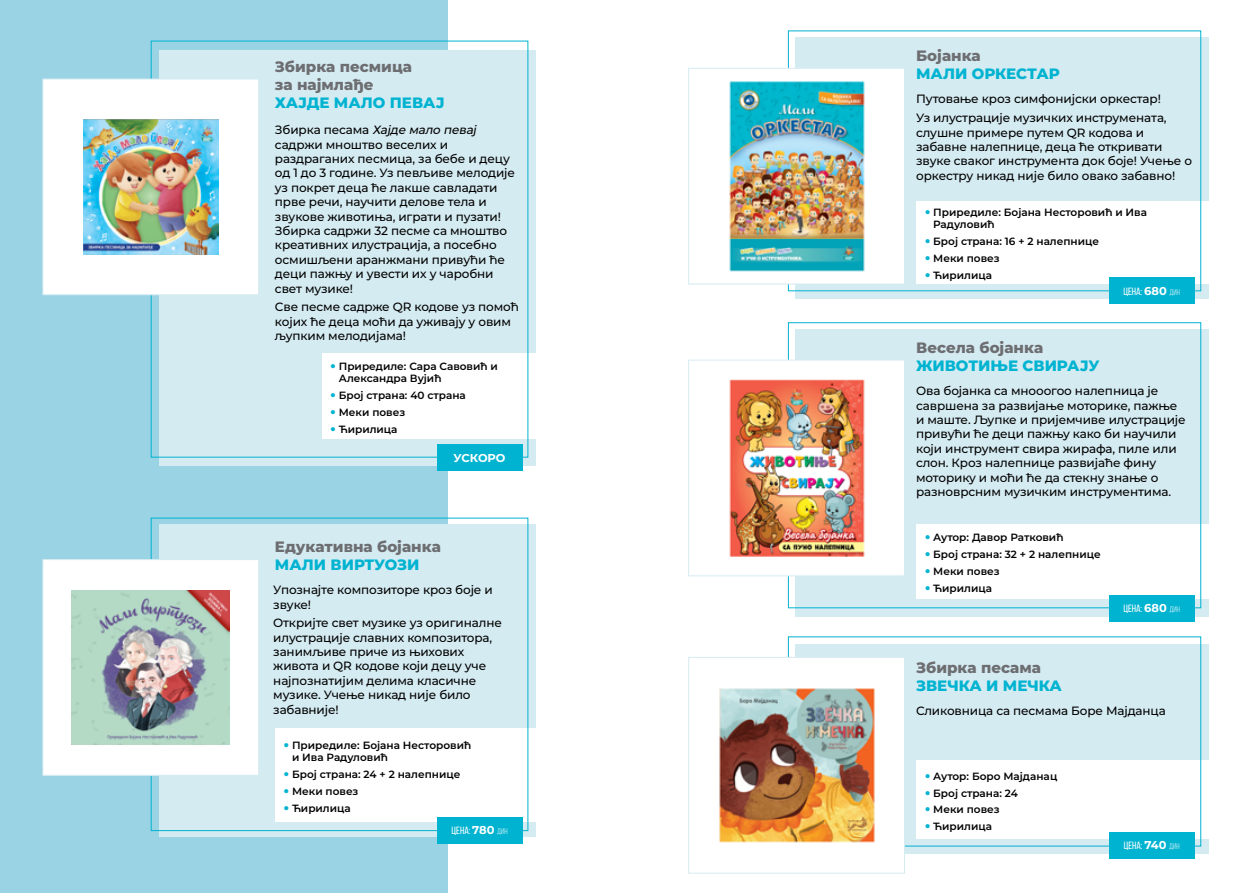
<style>
.page{position:relative;width:1259px;height:893px;background:#fff}
.page>*{position:absolute;margin:0;border:0;box-sizing:border-box;transform-origin:0 0}
.t1{font:800 15px/18px "Montserrat";color:#6d6e71}
.t2{font:800 15px "Montserrat";color:#00b3d1}
.t3{font:500 12px/14.4px "Montserrat";letter-spacing:-.01em;color:#000}
.t4{font:700 11.4px "Montserrat";color:#fff}
.t5{font:600 10.5px/16.8px "Montserrat";color:#000}
.t6{font:10.5px "Bebas Neue";color:#fff}
.s1{font-style:italic}
.s2{font-family:"Montserrat";font-weight:700;font-size:11.4px}
.s3{font-size:8.1px}
</style>
<div class="page">
<div style="left:0;top:0;width:448px;height:893px;background:#9ad3e4"></div>
<div style="left:160px;top:525px;width:376px;height:312px;background:#d5ebf2"></div>
<div style="left:275px;top:728px;width:261px;height:94px;background:#fff"></div>
<div style="left:437px;top:817px;width:85px;height:26px;background:#00b3d1"></div>
<svg style="left:42px;top:559px;width:216px;height:217px;background:#d1d8d5"></svg>
<div style="left:796px;top:37px;width:413px;height:262px;background:#d5ebf2"></div>
<div style="left:796px;top:329px;width:413px;height:288px;background:#d5ebf2"></div>
<div style="left:796px;top:644px;width:413px;height:210px;background:#d5ebf2"></div>
<div style="left:916px;top:201px;width:293px;height:83px;background:#fff"></div>
<div style="left:916px;top:524px;width:293px;height:74px;background:#fff"></div>
<div style="left:916px;top:761px;width:293px;height:78px;background:#fff"></div>
<div style="left:1108px;top:277px;width:86px;height:27px;background:#00b3d1"></div>
<div style="left:1108px;top:595px;width:86px;height:26px;background:#00b3d1"></div>
<div style="left:1108px;top:832px;width:86px;height:27px;background:#00b3d1"></div>
<img style="left:688px;top:359px;width:216px;height:218px">
<img style="left:688px;top:68px;width:216px;height:217px">
<img style="left:688px;top:657px;width:217px;height:217px">
<div style="left:160px;top:50px;width:376px;height:415px;background:#d5ebf2"></div>
<div style="left:322px;top:354px;width:214px;height:85px;background:#fff"></div>
<div style="left:437px;top:444px;width:85px;height:27px;background:#00b3d1"></div>
<div style="left:42px;top:78px;width:216px;height:217px;background:#fff"></div>
<img style="left:83px;top:119px;width:135px;height:135px">
<p class="t1" style="left:275px;top:56px;width:138px">Збирка песмица за најмлађе</p>
<p class="t2" style="left:275px;top:91px;width:171px">ХАЈДЕ МАЛО ПЕВАЈ</p>
<p class="t3" style="left:275px;top:122px;width:242px">Збирка песама <span class="s1">Хајде мало певај </span>садржи мноштво веселих и раздраганих песмица, за бебе и децу од 1 до 3 године. Уз певљиве мелодије уз покрет деца ће лакше савладати прве речи, научити делове тела и звукове животиња, играти и пузати!<br>Збирка садржи 32 песме са мноштво креативних илустрација, а посебно осмишљени аранжмани привући ће деци пажњу и увести их у чаробни свет музике!</p>
<p class="t3" style="left:275px;top:299px;width:245px">Свe песмe садрже QR кодове уз помоћ којих ће деца моћи да уживају у овим љупким мелодијама!</p>
<p class="t5" style="left:339px;top:359px;width:161px;line-height:12.6px">Приредиле: Сара Савовић и<br>Александра Вујић</p>
<p class="t5" style="left:339px;top:387px;width:129px">Број страна: 40 страна<br>Меки повез<br>Ћирилица</p>
<p class="t4" style="left:453px;top:449px;width:53px">УСКОРО</p>
<p class="t1" style="left:275px;top:537px;width:167px">Eдукативна бојанка</p>
<p class="t2" style="left:275px;top:554px;width:146px">МАЛИ ВИРТУОЗИ</p>
<p class="t3" style="left:273px;top:582px;width:221px">Упознајте композиторе кроз боје и звуке!</p>
<p class="t3" style="left:273px;top:615px;width:230px">Откријте свет музике уз оригиналне илустрације славних композитора, занимљиве приче из њихових живота и QR кодове који децу уче најпознатијим делима класичне музике. Учење никад није било забавније!</p>
<p class="t5" style="left:292px;top:738px;width:181px;line-height:12.6px">Приредиле: Бојана Несторовић и Ива Радуловић</p>
<p class="t5" style="left:292px;top:766px;width:170px">Број страна: 24 + 2 налепнице<br>Меки повез<br>Ћирилица</p>
<p class="t6" style="left:451px;top:825px;width:58px">ЦЕНА: <span class="s2">780</span> <span class="s3">дин</span></p>
<p class="t1" style="left:916px;top:46px;width:66px">Бојанка</p>
<p class="t2" style="left:916px;top:63px;width:145px">МАЛИ ОРКЕСТАР</p>
<p class="t3" style="left:916px;top:89px;width:252px;line-height:18.6px">Путовање кроз симфонијски оркестар!<br>Уз илустрације музичких инструмената,</p>
<p class="t3" style="left:916px;top:125px;width:277px">слушне примере путем QR кодова и забавне налепнице, деца ће откривати звуке сваког инструмента док боје! Учење о оркестру никад није било овако забавно!</p>
<p class="t5" style="left:933px;top:205px;width:215px;line-height:12.6px">Приредиле: Бојана Несторовић и Ива<br>Радуловић</p>
<p class="t5" style="left:933px;top:233px;width:167px">Број страна: 16 + 2 налепнице<br>Меки повез<br>Ћирилица</p>
<p class="t1" style="left:916px;top:338px;width:128px">Весела бојанка</p>
<p class="t2" style="left:916px;top:355px;width:185px">ЖИВОТИЊЕ СВИРАЈУ</p>
<p class="t6" style="left:1123px;top:285px;width:58px">ЦЕНА: <span class="s2">680</span> <span class="s3">дин</span></p>
<p class="t3" style="left:916px;top:383px;width:271px">Ова бојанка са мнооогоо налепница је савршена за развијање моторике, пажње и маште. Љупке и пријемчиве илустрације привући ће деци пажњу како би научили који инструмент свира жирафа, пиле или слон. Кроз налепнице развијаће фину моторику и моћи ће да стекну знање о разноврсним музичким инструментима.</p>
<p class="t5" style="left:933px;top:529px;width:169px">Аутор: Давор Ратковић<br>Број страна: 32 + 2 налепнице<br>Меки повез<br>Ћирилица</p>
<p class="t1" style="left:916px;top:658px;width:126px">Збирка песама</p>
<p class="t2" style="left:916px;top:675px;width:147px">ЗВЕЧКА И МЕЧКА</p>
<p class="t6" style="left:1123px;top:603px;width:58px">ЦЕНА: <span class="s2">680</span> <span class="s3">дин</span></p>
<p class="t3" style="left:916px;top:703px;width:251px">Сликовница са песмама Боре Мајданца</p>
<p class="t5" style="left:933px;top:767px;width:126px">Аутор: Боро Мајданaц<br>Број страна: 24<br>Меки повез<br>Ћирилица</p>
<p class="t6" style="left:1123px;top:840px;width:57px">ЦЕНА: <span class="s2">740</span> <span class="s3">дин</span></p>
</div>
